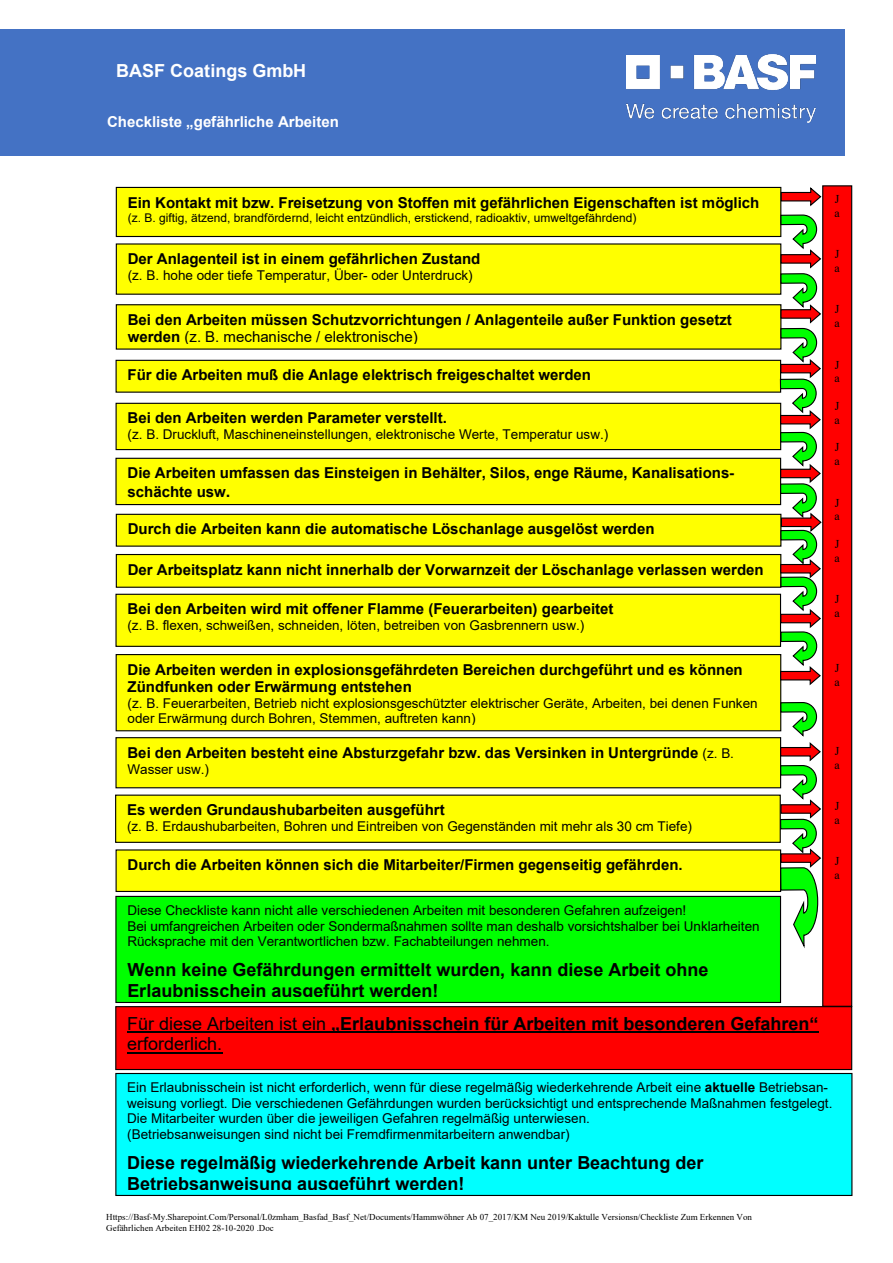
<style>
.page{position:relative;width:893px;height:1263px;background:#fff}
.page>*{position:absolute;margin:0;border:0;box-sizing:border-box;transform-origin:0 0}
.t1{font:700 18px/20.7px "Arial";color:#000}
.t2{font:700 18px "Arial";color:#fff}
.t3{font:700 15px/17.2px "Arial";color:#000}
.t4{font:700 15px "Arial";color:#fff}
.t5{font:13.5px/15.6px "Arial";color:#000}
.t6{font:12px "Arial";color:#000}
.t7{font:12px/13.8px "Times New Roman";color:#000}
.t8{font:9px/10.4px "Times New Roman";color:#000}
.s1{font-weight:400}
.s2{font-size:16.5px}
.s3{font-weight:400;font-size:13.5px}
.s4{font-weight:700}
</style>
<div class="page">
<div style="left:0;top:29px;width:844px;height:126px;background:#4472c4"></div>
<div style="left:116px;top:187px;width:665px;height:50px;background:#ff0;border:1px solid #000"></div>
<div style="left:116px;top:243px;width:665px;height:52px;background:#ff0"></div>
<div style="left:116px;top:304px;width:665px;height:46px;background:#ff0;border:1px solid #000"></div>
<div style="left:116px;top:360px;width:665px;height:33px;background:#ff0;border:1px solid #000"></div>
<div style="left:116px;top:403px;width:665px;height:47px;background:#ff0;border:1px solid #000"></div>
<div style="left:115px;top:458px;width:666px;height:47px;background:#ff0;border:1px solid #000"></div>
<div style="left:116px;top:514px;width:665px;height:33px;background:#ff0;border:1px solid #000"></div>
<div style="left:116px;top:554px;width:665px;height:34px;background:#ff0;border:1px solid #000"></div>
<div style="left:115px;top:594px;width:666px;height:53px;background:#ff0;border:1px solid #000"></div>
<div style="left:116px;top:654px;width:665px;height:77px;background:#ff0;border:1px solid #000"></div>
<div style="left:115px;top:737px;width:666px;height:51px;background:#ff0;border:1px solid #000"></div>
<div style="left:115px;top:795px;width:666px;height:48px;background:#ff0;border:1px solid #000"></div>
<div style="left:115px;top:896px;width:666px;height:107px;background:#0f0;border:1px solid #000"></div>
<div style="left:115px;top:1006px;width:737px;height:64px;background:#f00;border:1px solid #000"></div>
<hr style="left:127px;top:1031px;width:691px;height:2px;background:#000">
<hr style="left:127px;top:1052px;width:95px;height:1px;background:#000">
<div style="left:115px;top:1073px;width:737px;height:123px;background:#0ff;border:1px solid #000"></div>
<div style="left:116px;top:849px;width:665px;height:43px;background:#ff0;border:1px solid #000"></div>
<svg style="left:780px;top:187px;width:42px;height:21px"></svg>
<svg style="left:779px;top:214px;width:43px;height:473px"></svg>
<svg style="left:779px;top:702px;width:42px;height:249px"></svg>
<div style="left:822px;top:185px;width:30px;height:822px;background:#f00;border:1px solid #000"></div>
<img style="left:626px;top:54px;width:190px;height:69px">
<h1 class="t2" style="left:116px;top:58px;width:192px">BASF Coatings GmbH</h1>
<p class="t4" style="left:107px;top:111px;width:233px">Checkliste „gefährliche Arbeiten</p>
<p class="t3" style="left:128px;top:194px;width:633px">Ein Kontakt mit bzw. Freisetzung von Stoffen mit gefährlichen Eigenschaften ist möglich</p>
<p class="t6" style="left:128px;top:209px;width:510px">(z. B. giftig, ätzend, brandfördernd, leicht entzündlich, erstickend, radioaktiv, umweltgefährdend)</p>
<h1 class="t3" style="left:128px;top:250px;width:354px">Der Anlagenteil ist in einem gefährlichen Zustand</h1>
<p class="t5" style="left:128px;top:267px;width:347px">(z. B. hohe oder tiefe Temperatur, Über- oder Unterdruck)</p>
<h2 class="t3" style="left:128px;top:311px;width:606px">Bei den Arbeiten müssen Schutzvorrichtungen / Anlagenteile außer Funktion gesetzt werden <span class="s1">(z. B. mechanische / elektronische)</span></h2>
<h2 class="t3" style="left:128px;top:367px;width:465px">Für die Arbeiten muß die Anlage elektrisch freigeschaltet werden</h2>
<p class="t3" style="left:128px;top:410px;width:321px">Bei den Arbeiten werden Parameter verstellt.</p>
<p class="t5" style="left:128px;top:427px;width:482px">(z. B. Druckluft, Maschineneinstellungen, elektronische Werte, Temperatur usw.)</p>
<p class="t3" style="left:127px;top:464px;width:608px;line-height:18.6px">Die Arbeiten umfassen das Einsteigen in Behälter, Silos, enge Räume, Kanalisations&shy;schächte usw<span class="s2">.</span></p>
<h2 class="t3" style="left:128px;top:521px;width:528px">Durch die Arbeiten kann die automatische Löschanlage ausgelöst werden</h2>
<p class="t3" style="left:128px;top:561px;width:638px">Der Arbeitsplatz kann nicht innerhalb der Vorwarnzeit der Löschanlage verlassen werden</p>
<h1 class="t3" style="left:127px;top:601px;width:488px">Bei den Arbeiten wird mit offener Flamme (Feuerarbeiten) gearbeitet</h1>
<p class="t5" style="left:127px;top:617px;width:458px">(z. B. flexen, schweißen, schneiden, löten, betreiben von Gasbrennern usw.)</p>
<h1 class="t3" style="left:128px;top:661px;width:617px">Die Arbeiten werden in explosionsgefährdeten Bereichen durchgeführt und es können<br>Zündfunken oder Erwärmung entstehen</h1>
<p class="t5" style="left:128px;top:695px;width:632px">(z. B. Feuerarbeiten, Betrieb nicht explosionsgeschützter elektrischer Geräte, Arbeiten, bei denen Funken oder Erwärmung durch Bohren, Stemmen, auftreten kann)</p>
<h1 class="t3" style="left:127px;top:744px;width:608px">Bei den Arbeiten besteht eine Absturzgefahr bzw. das Versinken in Untergründe <span class="s3">(z. B.</span></h1>
<h1 class="t5" style="left:127px;top:761px;width:83px">Wasser usw.)</h1>
<h1 class="t3" style="left:127px;top:801px;width:319px">Es werden Grundaushubarbeiten ausgeführt</h1>
<p class="t5" style="left:127px;top:818px;width:566px">(z. B. Erdaushubarbeiten, Bohren und Eintreiben von Gegenständen mit mehr als 30 cm Tiefe)</p>
<h2 class="t3" style="left:128px;top:856px;width:557px">Durch die Arbeiten können sich die Mitarbeiter/Firmen gegenseitig gefährden.</h2>
<p class="t7" style="left:835px;top:192px;width:7px">J a</p>
<p class="t7" style="left:835px;top:247px;width:7px">J a</p>
<p class="t7" style="left:835px;top:302px;width:7px">J a</p>
<p class="t7" style="left:835px;top:357px;width:7px">J a</p>
<p class="t7" style="left:835px;top:399px;width:7px">J a</p>
<p class="t7" style="left:835px;top:440px;width:7px">J a</p>
<p class="t7" style="left:835px;top:495px;width:7px">J a</p>
<p class="t7" style="left:835px;top:537px;width:7px">J a</p>
<p class="t7" style="left:835px;top:592px;width:7px">J a</p>
<p class="t7" style="left:835px;top:661px;width:7px">J a</p>
<p class="t7" style="left:835px;top:744px;width:7px">J a</p>
<p class="t7" style="left:835px;top:799px;width:7px">J a</p>
<p class="t7" style="left:835px;top:854px;width:7px">J a</p>
<p class="t5" style="left:127px;top:902px;width:560px">Diese Checkliste kann nicht alle verschiedenen Arbeiten mit besonderen Gefahren aufzeigen!</p>
<p class="t5" style="left:127px;top:918px;width:634px">Bei umfangreichen Arbeiten oder Sondermaßnahmen sollte man deshalb vorsichtshalber bei Unklarheiten<br>Rücksprache mit den Verantwortlichen bzw. Fachabteilungen nehmen.</p>
<p class="t1" style="left:127px;top:960px;width:583px">Wenn keine Gefährdungen ermittelt wurden, kann diese Arbeit ohne<br>Erlaubnisschein ausgeführt werden!</p>
<h3 class="t1" style="left:127px;top:1013px;width:693px"><span class="s1">Für diese Arbeiten ist ein</span> „Erlaubnisschein für Arbeiten mit besonderen Gefahren“ <span class="s1">erforderlich.</span></h3>
<h3 class="t5" style="left:127px;top:1079px;width:707px">Ein Erlaubnisschein ist nicht erforderlich, wenn für diese regelmäßig wiederkehrende Arbeit eine <span class="s4">aktuelle</span> Betriebsan&shy;weisung vorliegt. Die verschiedenen Gefährdungen wurden berücksichtigt und entsprechende Maßnahmen festgelegt.<br>Die Mitarbeiter wurden über die jeweiligen Gefahren regelmäßig unterwiesen.</h3>
<h3 class="t5" style="left:127px;top:1126px;width:444px">(Betriebsanweisungen sind nicht bei Fremdfirmenmitarbeitern anwendbar)</h3>
<p class="t1" style="left:127px;top:1152px;width:578px">Diese regelmäßig wiederkehrende Arbeit kann unter Beachtung der<br>Betriebsanweisung ausgeführt werden!</p>
<p class="t8" style="left:106px;top:1212px;width:647px">Https://Basf-My.Sharepoint.Com/Personal/L0zmham_Basfad_Basf_Net/Documents/Hammwöhner Ab 07_2017/KM Neu 2019/Kaktulle Versionsn/Checkliste Zum Erkennen Von<br>Gefährlichen Arbeiten EH02 28-10-2020 .Doc</p>
</div>
